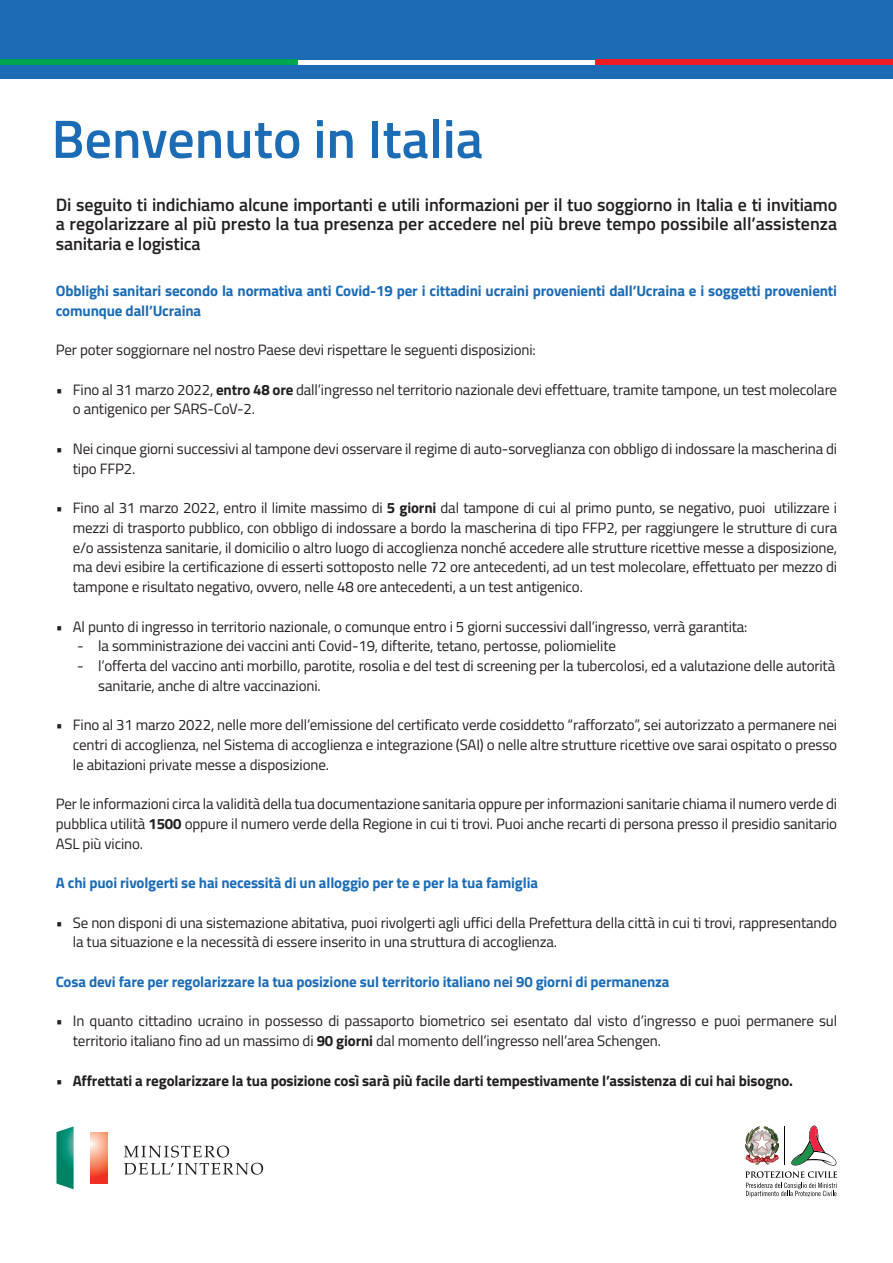
<style>
.page{position:relative;width:893px;height:1263px;background:#fff}
.page>*{position:absolute;margin:0;border:0;box-sizing:border-box;transform-origin:0 0}
.t1{font:600 54px "Titillium Web";color:#1b6bb5}
.t2{font:600 18px/19.8px "Titillium Web";color:#231f20;text-align:justify}
.t3{font:15px/19.8px "Titillium Web";letter-spacing:-.01em;color:#231f20}
.t4{font:700 15px/19.8px "Titillium Web";letter-spacing:-.01em;color:#1b6bb5}
.t5{font:700 15px "Titillium Web";letter-spacing:-.01em;color:#231f20}
.s1{font-weight:700}
.s2{font-weight:400}
</style>
<div class="page">
<div style="left:0;top:0;width:893px;height:59px;background:#1b6bb5"></div>
<div style="left:0;top:59px;width:298px;height:7px;background:#00a54f"></div>
<div style="left:595px;top:59px;width:298px;height:7px;background:#ee1d23"></div>
<svg style="left:745px;top:1125px;width:93px;height:72px"></svg>
<svg style="left:124px;top:1145px;width:105px;height:12px"></svg>
<svg style="left:124px;top:1163px;width:139px;height:12px"></svg>
<svg style="left:56px;top:1126px;width:18px;height:63px"></svg>
<svg style="left:91px;top:1132px;width:17px;height:51px"></svg>
<div style="left:0;top:66px;width:893px;height:13px;background:#1b6bb5"></div>
<h1 class="t1" style="left:52px;top:98px;width:433px">Benvenuto in Italia</h1>
<p class="t2" style="left:56px;top:193px;width:783px">Di seguito ti indichiamo alcune importanti e utili informazioni per il tuo soggiorno in Italia e ti invitiamo a regolarizzare al più presto la tua presenza per accedere nel più breve tempo possibile all’assistenza sanitaria e logistica</p>
<p class="t4" style="left:56px;top:280px;width:783px">Obblighi sanitari secondo la normativa anti Covid-19 per i cittadini ucraini provenienti dall’Ucraina e i soggetti provenienti comunque dall’Ucraina</p>
<p class="t3" style="left:56px;top:339px;width:481px">Per poter soggiornare nel nostro Paese devi rispettare le seguenti disposizioni:</p>
<p class="t3" style="left:73px;top:379px;width:766px;text-indent:-17px">• Fino al 31 marzo 2022, <span class="s1">entro 48 ore</span> dall’ingresso nel territorio nazionale devi effettuare, tramite tampone, un test molecolare o antigenico per SARS-CoV-2.</p>
<p class="t3" style="left:73px;top:438px;width:766px;text-indent:-17px">• Nei cinque giorni successivi al tampone devi osservare il regime di auto-sorveglianza con obbligo di indossare la mascherina di tipo FFP2.</p>
<p class="t3" style="left:73px;top:497px;width:766px;text-align:justify;text-indent:-17px">• Fino al 31 marzo 2022, entro il limite massimo di <span class="s1">5 giorni</span> dal tampone di cui al primo punto, se negativo, puoi utilizzare i mezzi di trasporto pubblico, con obbligo di indossare a bordo la mascherina di tipo FFP2, per raggiungere le strutture di cura e/o assistenza sanitarie, il domicilio o altro luogo di accoglienza nonché accedere alle strutture ricettive messe a disposizione, ma devi esibire la certificazione di esserti sottoposto nelle 72 ore antecedenti, ad un test molecolare, effettuato per mezzo di tampone e risultato negativo, ovvero, nelle 48 ore antecedenti, a un test antigenico.</p>
<p class="t3" style="left:56px;top:616px;width:693px">• Al punto di ingresso in territorio nazionale, o comunque entro i 5 giorni successivi dall’ingresso, verrà garantita:</p>
<p class="t3" style="left:77px;top:635px;width:540px">- la somministrazione dei vaccini anti Covid-19, difterite, tetano, pertosse, poliomielite</p>
<p class="t3" style="left:98px;top:655px;width:738px;text-indent:-21px">- l’offerta del vaccino anti morbillo, parotite, rosolia e del test di screening per la tubercolosi, ed a valutazione delle autorità sanitarie, anche di altre vaccinazioni.</p>
<p class="t3" style="left:73px;top:714px;width:766px;text-align:justify;text-indent:-17px">• Fino al 31 marzo 2022, nelle more dell’emissione del certificato verde cosiddetto “rafforzato”, sei autorizzato a permanere nei centri di accoglienza, nel Sistema di accoglienza e integrazione (SAI) o nelle altre strutture ricettive ove sarai ospitato o presso le abitazioni private messe a disposizione.</p>
<p class="t3" style="left:56px;top:793px;width:783px;text-align:justify">Per le informazioni circa la validità della tua documentazione sanitaria oppure per informazioni sanitarie chiama il numero verde di pubblica utilità <span class="s1">1500</span> oppure il numero verde della Regione in cui ti trovi. Puoi anche recarti di persona presso il presidio sanitario ASL più vicino.</p>
<p class="t4" style="left:56px;top:872px;width:484px">A chi puoi rivolgerti se hai necessità di un alloggio per te e per la tua famiglia</p>
<p class="t3" style="left:73px;top:912px;width:766px;text-indent:-17px">• Se non disponi di una sistemazione abitativa, puoi rivolgerti agli uffici della Prefettura della città in cui ti trovi, rappresentando la tua situazione e la necessità di essere inserito in una struttura di accoglienza.</p>
<p class="t4" style="left:56px;top:971px;width:615px">Cosa devi fare per regolarizzare la tua posizione sul territorio italiano nei 90 giorni di permanenza</p>
<p class="t3" style="left:73px;top:1010px;width:766px;text-indent:-17px">• In quanto cittadino ucraino in possesso di passaporto biometrico sei esentato dal visto d’ingresso e puoi permanere sul territorio italiano fino ad un massimo di <span class="s1">90 giorni</span> dal momento dell’ingresso nell’area Schengen.</p>
<p class="t5" style="left:56px;top:1069px;width:739px"><span class="s2">•</span> Affrettati a regolarizzare la tua posizione così sarà più facile darti tempestivamente l’assistenza di cui hai bisogno.</p>
</div>
